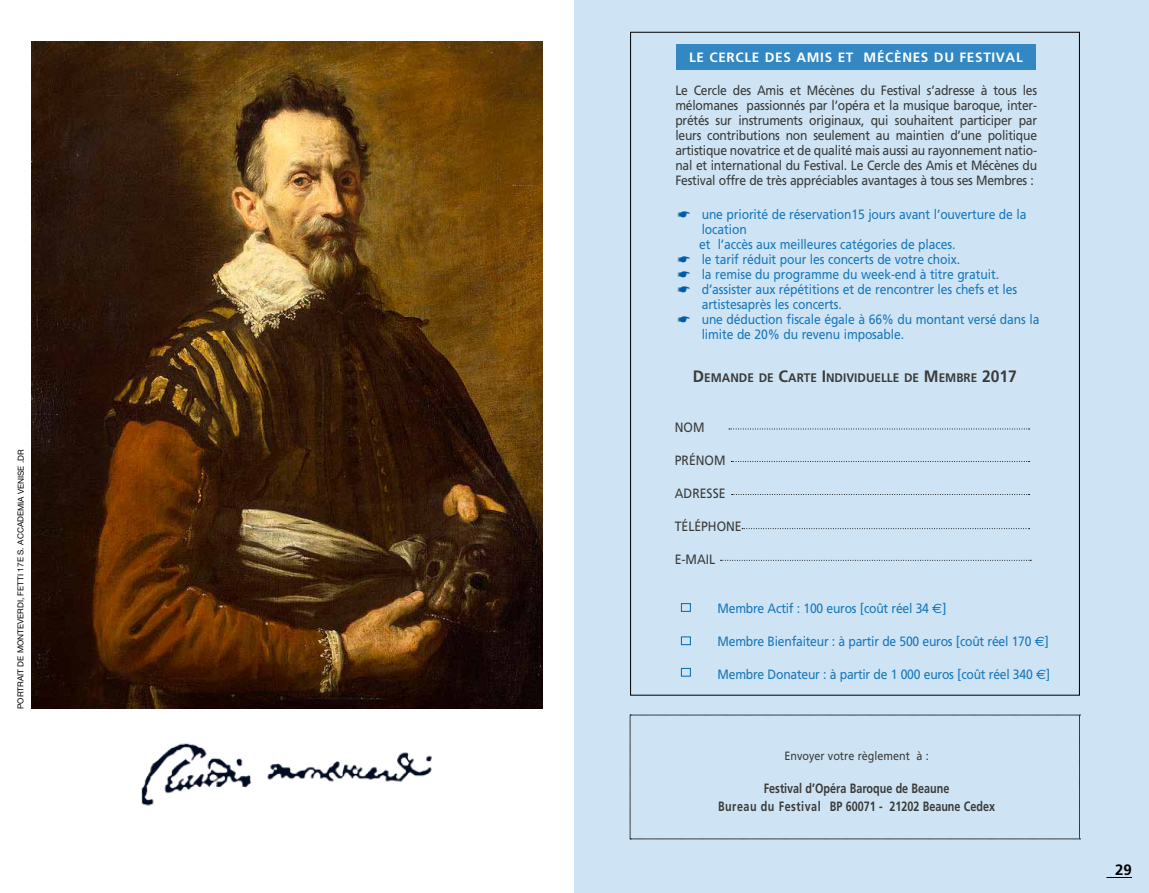
<style>
.page{position:relative;width:1149px;height:893px;background:#fff}
.page>*{position:absolute;margin:0;border:0;box-sizing:border-box;transform-origin:0 0}
.t1{font:700 15px "Frutiger";color:#000}
.t2{font:13.5px/15px "Frutiger";letter-spacing:-.01em;color:#1a78bb;scale:.9 1}
.t3{font:13.5px/15px "Frutiger";letter-spacing:-.02em;color:#3b3b3a;text-align:justify;scale:.9 1}
.t4{font:700 13.5px/18px "Frutiger";color:#3b3b3a;text-align:center;scale:.8 1}
.t5{font:700 13.5px "Frutiger";letter-spacing:.05em;color:#fff}
.t6{font:13.5px "Frutiger";color:#3b3b3a;scale:.9 1}
.t7{font:700 12.3px "Frutiger";color:#3b3b3a;scale:.95 1}
.t8{font:12px "Frutiger";color:#3b3b3a;scale:.9 1}
.t9{font:8.25px "Helvetica Neue";color:#000}
.s1{font-size:16.5px}
.s2{font-family:"Euro Sans";color:#0069b3}
</style>
<div class="page">
<div style="left:574px;top:0;width:574px;height:893px;background:#cee4f4"></div>
<div style="left:680px;top:603px;width:10px;height:9px;border:1px solid #0069b3"></div>
<div style="left:680px;top:636px;width:10px;height:9px;border:1px solid #0069b3"></div>
<div style="left:680px;top:668px;width:10px;height:8px;border:1px solid #0069b3"></div>
<svg style="left:728px;top:429px;width:301px;height:1px"></svg>
<svg style="left:731px;top:461px;width:298px;height:1px"></svg>
<svg style="left:731px;top:494px;width:298px;height:1px"></svg>
<svg style="left:741px;top:528px;width:288px;height:1px"></svg>
<svg style="left:720px;top:560px;width:310px;height:1px"></svg>
<svg style="left:629px;top:715px;width:451px;height:125px"></svg>
<div style="left:676px;top:44px;width:359px;height:25px;background:#3387c2"></div>
<svg style="left:1106px;top:877px;width:25px;height:1px"></svg>
<img style="left:31px;top:41px;width:511px;height:668px">
<img style="left:141px;top:743px;width:291px;height:63px">
<p class="t9" style="left:16px;top:709px;width:261px;rotate:-90deg">PORTRAIT DE MONTEVERDI, FETTI 17E S. ACCADEMIA VENISE .DR</p>
<p class="t5" style="left:689px;top:49px;width:335px">LE CERCLE DES AMIS ET MÉCÈNES DU FESTIVAL</p>
<p class="t3" style="left:675px;top:83px;width:403px">Le Cercle des Amis et Mécènes du Festival s’adresse à tous les mélomanes passionnés par l’opéra et la musique baroque, inter&shy;prétés sur instruments originaux, qui souhaitent participer par leurs contributions non seulement au maintien d’une politique artistique novatrice et de qualité mais aussi au rayonnement natio&shy;nal et international du Festival. Le Cercle des Amis et Mécènes du Festival offre de très appréciables avantages à tous ses Membres :</p>
<p class="t2" style="left:699px;top:207px;width:379px">une priorité de réservation15 jours avant l’ouverture de la location<br>et l’accès aux meilleures catégories de places.<br>le tarif réduit pour les concerts de votre choix.<br>la remise du programme du week-end à titre gratuit. d’assister aux répétitions et de rencontrer les chefs et les artistesaprès les concerts.<br>une déduction fiscale égale à 66% du montant versé dans la limite de 20% du revenu imposable.</p>
<p class="t7" style="left:692px;top:371px;width:342px"><span class="s1">D</span>EMANDE DE <span class="s1">C</span>ARTE <span class="s1">I</span>NDIVIDUELLE DE <span class="s1">M</span> EMBRE <span class="s1">2017</span></p>
<p class="t3" style="left:674px;top:419px;width:34px">NOM</p>
<p class="t3" style="left:674px;top:452px;width:58px">PRÉNOM</p>
<p class="t6" style="left:674px;top:485px;width:58px">ADRESSE</p>
<p class="t6" style="left:674px;top:518px;width:76px">TÉLÉPHONE</p>
<p class="t3" style="left:674px;top:551px;width:46px">E-MAIL</p>
<p class="t2" style="left:717px;top:601px;width:256px">Membre Actif : 100 euros [coût réel 34 <span class="s2">E</span>]</p>
<p class="t2" style="left:717px;top:634px;width:369px">Membre Bienfaiteur : à partir de 500 euros [coût réel 170 <span class="s2">E</span>]</p>
<p class="t2" style="left:717px;top:667px;width:371px">Membre Donateur : à partir de 1 000 euros [coût réel 340 <span class="s2">E</span>]</p>
<p class="t8" style="left:784px;top:748px;width:162px">Envoyer votre règlement à :</p>
<p class="t4" style="left:718px;top:779px;width:347px">Festival d’Opéra Baroque de Beaune<br>Bureau du Festival BP 60071 - 21202 Beaune Cedex</p>
<p class="t1" style="left:1114px;top:861px;width:18px">29</p>
</div>
